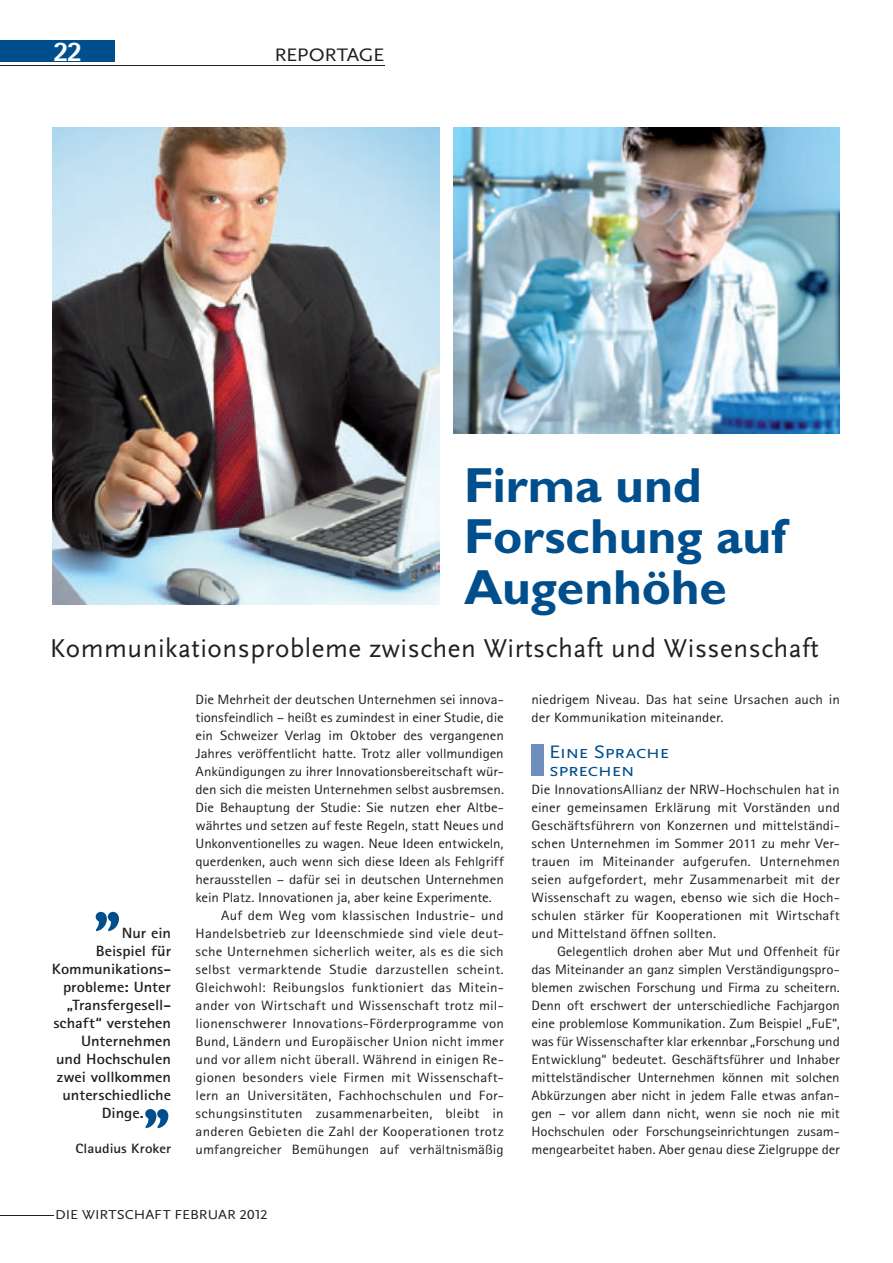
<style>
.page{position:relative;width:893px;height:1263px;background:#fff}
.page>*{position:absolute;margin:0;border:0;box-sizing:border-box;transform-origin:0 0}
.t1{font:700 61.5px "Gill Sans MT Std";color:#004f8c}
.t2{font:700 49.5px/51px "Gill Sans MT Std";letter-spacing:-.005em;color:#004f8c}
.t3{font:700 45.75px "Gill Sans MT Std";color:#6f8ebb;scale:1.56 1}
.t4{font:800 28.5px "Rotis Sans Serif Std";color:#fff}
.t5{font:27px "Scala Sans OT";letter-spacing:.02em;color:#231f20}
.t6{font:18.9px/18px "Scala Sans OT";letter-spacing:-.035em;color:#004f8c;scale:1.11 1}
.t7{font:18.9px "Scala Sans OT";letter-spacing:-.02em;color:#231f20;scale:1.11 1}
.t8{font:700 14.85px "Rotis Sans Serif Std";color:#231f20;scale:1.11 1}
.t9{font:13.5px/18px "Rotis Sans Serif Std";color:#231f20;scale:1.11 1}
.t10{font:13.5px "Rotis Sans Serif Std";color:#231f20;scale:1.1 1}
.t11{font:13.5px "Scala Sans OT";color:#231f20;scale:1.11 1}
.t12{font:700 13.5px "Rotis Sans Serif Std";color:#231f20;scale:1.11 1}
</style>
<div class="page">
<div style="left:0;top:40px;width:115px;height:22px;background:#004f8c"></div>
<hr style="left:0;top:66px;width:384px;height:1px;background:#231f20">
<hr style="left:0;top:1215px;width:53px;height:1px;background:#231f20">
<img style="left:53px;top:128px;width:387px;height:476px">
<img style="left:453px;top:128px;width:387px;height:306px">
<p class="t4" style="left:53px;top:41px;width:31px">22</p>
<p class="t7" style="left:274px;top:48px;width:101px">REPORTAGE</p>
<p class="t2" style="left:464px;top:460px;width:323px">Firma und<br>Forschung auf<br>Augenhöhe</p>
<p class="t5" style="left:50px;top:638px;width:770px">Kommunikationsprobleme zwischen Wirtschaft und Wissenschaft</p>
<p class="t1" style="left:93px;top:897px;width:30px">’’</p>
<p class="t8" style="left:122px;top:927px;width:46px">Nur ein</p>
<p class="t8" style="left:96px;top:945px;width:69px">Beispiel für</p>
<p class="t8" style="left:52px;top:963px;width:109px">Kommunikations-</p>
<p class="t8" style="left:63px;top:981px;width:99px">probleme: Unter</p>
<p class="t8" style="left:67px;top:999px;width:96px">„Transfergesell-</p>
<p class="t8" style="left:53px;top:1017px;width:108px">schaft“ verstehen</p>
<p class="t8" style="left:81px;top:1035px;width:83px">Unternehmen</p>
<p class="t8" style="left:56px;top:1053px;width:105px">und Hochschulen</p>
<p class="t8" style="left:57px;top:1071px;width:105px">zwei vollkommen</p>
<p class="t8" style="left:63px;top:1089px;width:99px">unterschiedliche</p>
<p class="t8" style="left:102px;top:1107px;width:39px">Dinge.</p>
<p class="t1" style="left:143px;top:1061px;width:30px">,,</p>
<p class="t12" style="left:75px;top:1144px;width:88px">Claudius Kroker</p>
<p class="t9" style="left:196px;top:691px;width:279px">Die Mehrheit der deutschen Unternehmen sei innova-</p>
<p class="t9" style="left:196px;top:709px;width:279px">tionsfeindlich – heißt es zumindest in einer Studie, die</p>
<p class="t9" style="left:196px;top:727px;width:279px">ein Schweizer Verlag im Oktober des vergangenen</p>
<p class="t9" style="left:196px;top:745px;width:279px">Jahres veröffentlicht hatte. Trotz aller vollmundigen</p>
<p class="t9" style="left:196px;top:763px;width:279px">Ankündigungen zu ihrer Innovationsbereitschaft wür-</p>
<p class="t9" style="left:196px;top:781px;width:279px">den sich die meisten Unternehmen selbst ausbremsen.</p>
<p class="t9" style="left:196px;top:799px;width:279px">Die Behauptung der Studie: Sie nutzen eher Altbe-</p>
<p class="t9" style="left:196px;top:817px;width:279px">währtes und setzen auf feste Regeln, statt Neues und</p>
<p class="t9" style="left:196px;top:835px;width:279px">Unkonventionelles zu wagen. Neue Ideen entwickeln,</p>
<p class="t9" style="left:196px;top:853px;width:279px">querdenken, auch wenn sich diese Ideen als Fehlgriff</p>
<p class="t9" style="left:196px;top:871px;width:279px">herausstellen – dafür sei in deutschen Unternehmen</p>
<p class="t9" style="left:196px;top:889px;width:268px">kein Platz. Innovationen ja, aber keine Experimente.</p>
<p class="t9" style="left:221px;top:907px;width:256px">Auf dem Weg vom klassischen Industrie- und</p>
<p class="t9" style="left:196px;top:925px;width:279px">Handelsbetrieb zur Ideenschmiede sind viele deut-</p>
<p class="t9" style="left:196px;top:943px;width:279px">sche Unternehmen sicherlich weiter, als es die sich</p>
<p class="t9" style="left:196px;top:961px;width:279px">selbst vermarktende Studie darzustellen scheint.</p>
<p class="t9" style="left:196px;top:979px;width:279px">Gleichwohl: Reibungslos funktioniert das Mitein-</p>
<p class="t9" style="left:196px;top:997px;width:279px">ander von Wirtschaft und Wissenschaft trotz mil-</p>
<p class="t9" style="left:196px;top:1015px;width:279px">lionenschwerer Innovations-Förderprogramme von</p>
<p class="t9" style="left:196px;top:1033px;width:279px">Bund, Ländern und Europäischer Union nicht immer</p>
<p class="t9" style="left:196px;top:1051px;width:279px">und vor allem nicht überall. Während in einigen Re-</p>
<p class="t9" style="left:196px;top:1069px;width:279px">gionen besonders viele Firmen mit Wissenschaft-</p>
<p class="t9" style="left:196px;top:1087px;width:279px">lern an Universitäten, Fachhochschulen und For-</p>
<p class="t9" style="left:196px;top:1105px;width:279px">schungsinstituten zusammenarbeiten, bleibt in</p>
<p class="t9" style="left:196px;top:1123px;width:279px">anderen Gebieten die Zahl der Kooperationen trotz</p>
<p class="t9" style="left:196px;top:1141px;width:279px">umfangreicher Bemühungen auf verhältnismäßig</p>
<p class="t11" style="left:55px;top:1210px;width:193px">DIE WIRTSCHAFT FEBRUAR 2012</p>
<p class="t9" style="left:531px;top:691px;width:279px">niedrigem Niveau. Das hat seine Ursachen auch in der Kommunikation miteinander.</p>
<p class="t3" style="left:526px;top:733px;width:16px">I</p>
<p class="t6" style="left:549px;top:745px;width:110px">Eine Sprache sprechen</p>
<p class="t9" style="left:531px;top:781px;width:279px">Die InnovationsAllianz der NRW-Hochschulen hat in</p>
<p class="t9" style="left:531px;top:799px;width:279px">einer gemeinsamen Erklärung mit Vorständen und</p>
<p class="t9" style="left:531px;top:817px;width:279px">Geschäftsführern von Konzernen und mittelständi-</p>
<p class="t9" style="left:531px;top:835px;width:279px">schen Unternehmen im Sommer 2011 zu mehr Ver-</p>
<p class="t9" style="left:531px;top:853px;width:279px">trauen im Miteinander aufgerufen. Unternehmen</p>
<p class="t9" style="left:531px;top:871px;width:279px">seien aufgefordert, mehr Zusammenarbeit mit der</p>
<p class="t9" style="left:531px;top:889px;width:279px">Wissenschaft zu wagen, ebenso wie sich die Hoch-</p>
<p class="t9" style="left:531px;top:907px;width:279px">schulen stärker für Kooperationen mit Wirtschaft</p>
<p class="t9" style="left:531px;top:925px;width:168px">und Mittelstand öffnen sollten.</p>
<p class="t10" style="left:557px;top:946px;width:258px">Gelegentlich drohen aber Mut und Offenheit für</p>
<p class="t10" style="left:531px;top:964px;width:282px">das Miteinander an ganz simplen Verständigungspro-</p>
<p class="t10" style="left:531px;top:982px;width:282px">blemen zwischen Forschung und Firma zu scheitern.</p>
<p class="t10" style="left:531px;top:1000px;width:282px">Denn oft erschwert der unterschiedliche Fachjargon</p>
<p class="t10" style="left:531px;top:1018px;width:282px">eine problemlose Kommunikation. Zum Beispiel „FuE”,</p>
<p class="t10" style="left:531px;top:1036px;width:282px">was für Wissenschafter klar erkennbar „Forschung und</p>
<p class="t10" style="left:531px;top:1054px;width:282px">Entwicklung“ bedeutet. Geschäftsführer und Inhaber</p>
<p class="t10" style="left:531px;top:1072px;width:282px">mittelständischer Unternehmen können mit solchen</p>
<p class="t10" style="left:531px;top:1090px;width:282px">Abkürzungen aber nicht in jedem Falle etwas anfan-</p>
<p class="t10" style="left:531px;top:1108px;width:282px">gen – vor allem dann nicht, wenn sie noch nie mit</p>
<p class="t10" style="left:531px;top:1126px;width:282px">Hochschulen oder Forschungseinrichtungen zusam-</p>
<p class="t10" style="left:531px;top:1144px;width:282px">mengearbeitet haben. Aber genau diese Zielgruppe der</p>
</div>
